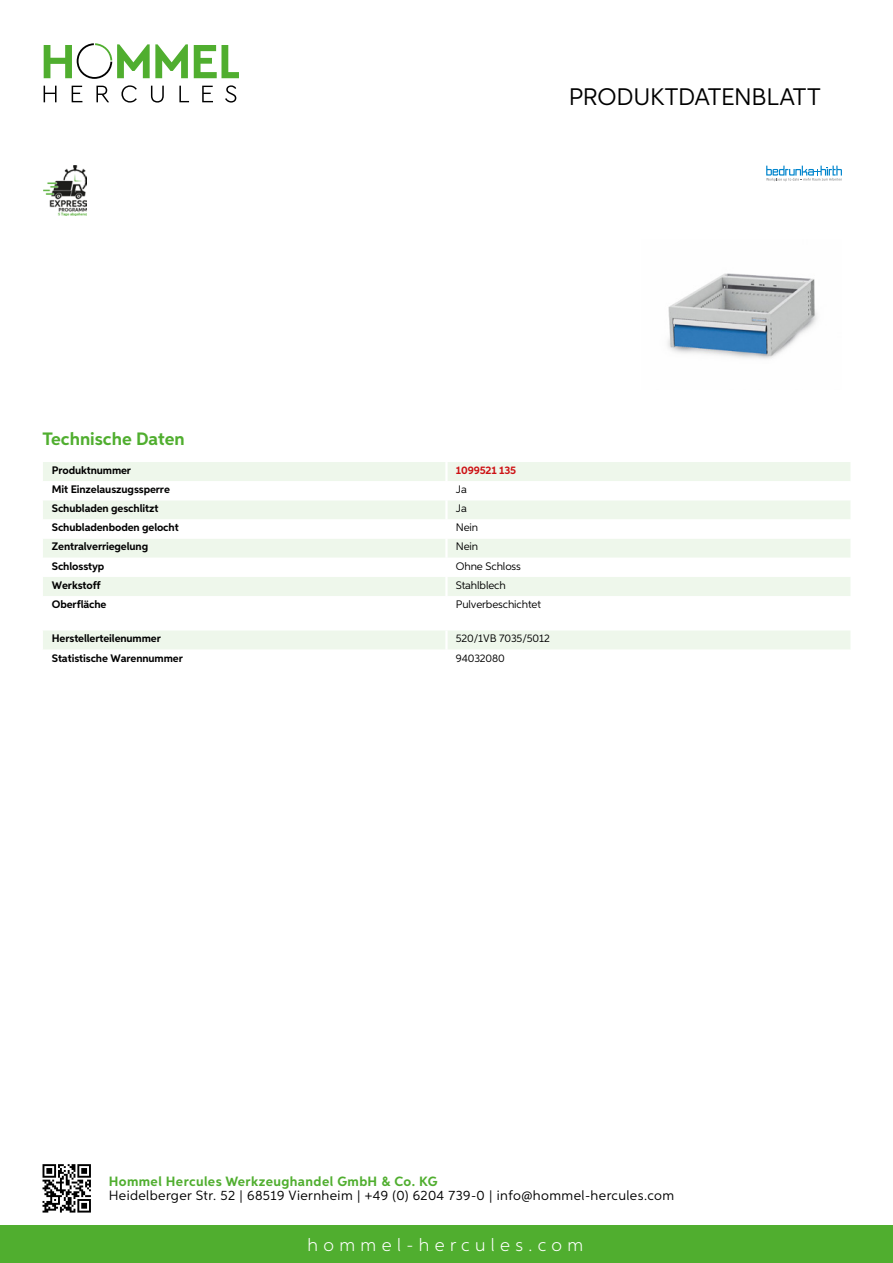
<style>
.page{position:relative;width:893px;height:1263px;background:#fff}
.page>*{position:absolute;margin:0;border:0;box-sizing:border-box;transform-origin:0 0}
.t1{font:24px "Aspira";letter-spacing:-.01em;color:#000}
.t2{font:300 18px "Aspira";letter-spacing:.3em;color:#fff}
.t3{font:700 18px "Aspira";color:#50ae2f}
.t4{font:13.5px "Aspira";letter-spacing:.03em;color:#000}
.t5{font:700 13.5px "Aspira";letter-spacing:.03em;color:#50ae2f}
.t6{font:700 10.95px "Aspira";letter-spacing:-.01em;color:#000}
.t7{font:10.95px "Aspira";letter-spacing:-.01em;color:#000}
.t8{font:700 10.95px "Aspira";letter-spacing:-.01em;color:#cd1013}
</style>
<div class="page">
<div style="left:0;top:1226px;width:893px;height:37px;background:#50ae2f"></div>
<svg style="left:43px;top:1164px;width:48px;height:48px"></svg>
<svg style="left:194px;top:45px;width:45px;height:33px"></svg>
<svg style="left:44px;top:43px;width:144px;height:36px"></svg>
<svg style="left:44px;top:86px;width:13px;height:16px"></svg>
<svg style="left:72px;top:86px;width:10px;height:16px"></svg>
<svg style="left:96px;top:86px;width:13px;height:16px"></svg>
<svg style="left:121px;top:85px;width:16px;height:18px"></svg>
<svg style="left:151px;top:86px;width:13px;height:17px"></svg>
<svg style="left:179px;top:86px;width:10px;height:16px"></svg>
<svg style="left:202px;top:86px;width:11px;height:16px"></svg>
<svg style="left:225px;top:85px;width:11px;height:18px"></svg>
<div style="left:43px;top:462px;width:807px;height:19px;background:#eef7eb"></div>
<svg style="left:43px;top:501px;width:807px;height:95px;fill:#eef7eb"></svg>
<hr style="left:445px;top:462px;width:3px;height:19px;background:#fff">
<hr style="left:445px;top:500px;width:3px;height:19px;background:#fff">
<hr style="left:445px;top:519px;width:3px;height:20px;background:#fff">
<hr style="left:445px;top:539px;width:3px;height:19px;background:#fff">
<hr style="left:445px;top:558px;width:3px;height:19px;background:#fff">
<hr style="left:445px;top:577px;width:3px;height:19px;background:#fff">
<div style="left:43px;top:631px;width:807px;height:18px;background:#eef7eb"></div>
<img style="left:44px;top:166px;width:43px;height:50px">
<img style="left:667px;top:273px;width:150px;height:86px">
<svg style="left:766px;top:166px;width:76px;height:15px"></svg>
<h1 class="t1" style="left:569px;top:82px;width:253px">Produktdatenblatt</h1>
<h2 class="t3" style="left:43px;top:428px;width:144px">Technische Daten</h2>
<p class="t6" style="left:52px;top:463px;width:81px">Produktnummer</p>
<p class="t8" style="left:456px;top:463px;width:62px">1099521 135</p>
<p class="t6" style="left:52px;top:483px;width:120px">Mit Einzelauszugssperre</p>
<p class="t7" style="left:456px;top:483px;width:13px">Ja</p>
<p class="t6" style="left:52px;top:502px;width:108px">Schubladen geschlitzt</p>
<p class="t7" style="left:456px;top:502px;width:13px">Ja</p>
<p class="t6" style="left:52px;top:521px;width:128px">Schubladenboden gelocht</p>
<p class="t7" style="left:456px;top:521px;width:24px">Nein</p>
<p class="t6" style="left:52px;top:540px;width:98px">Zentralverriegelung</p>
<p class="t7" style="left:456px;top:540px;width:24px">Nein</p>
<p class="t6" style="left:52px;top:559px;width:54px">Schlosstyp</p>
<p class="t7" style="left:456px;top:559px;width:67px">Ohne Schloss</p>
<p class="t6" style="left:52px;top:578px;width:50px">Werkstoff</p>
<p class="t7" style="left:456px;top:578px;width:51px">Stahlblech</p>
<p class="t6" style="left:52px;top:597px;width:56px">Oberfläche</p>
<p class="t7" style="left:456px;top:597px;width:87px">Pulverbeschichtet</p>
<p class="t6" style="left:52px;top:632px;width:111px">Herstellerteilenummer</p>
<p class="t7" style="left:456px;top:632px;width:95px">520/1VB 7035/5012</p>
<p class="t6" style="left:52px;top:651px;width:132px">Statistische Warennummer</p>
<p class="t7" style="left:456px;top:651px;width:51px">94032080</p>
<p class="t5" style="left:109px;top:1172px;width:330px">Hommel Hercules Werkzeughandel GmbH &amp; Co. KG</p>
<p class="t4" style="left:109px;top:1187px;width:567px">Heidelberger Str. 52 | 68519 Viernheim | +49 (0) 6204 739-0 | info@hommel-hercules.com</p>
<h2 class="t2" style="left:307px;top:1234px;width:277px">hommel-hercules.com</h2>
</div>
